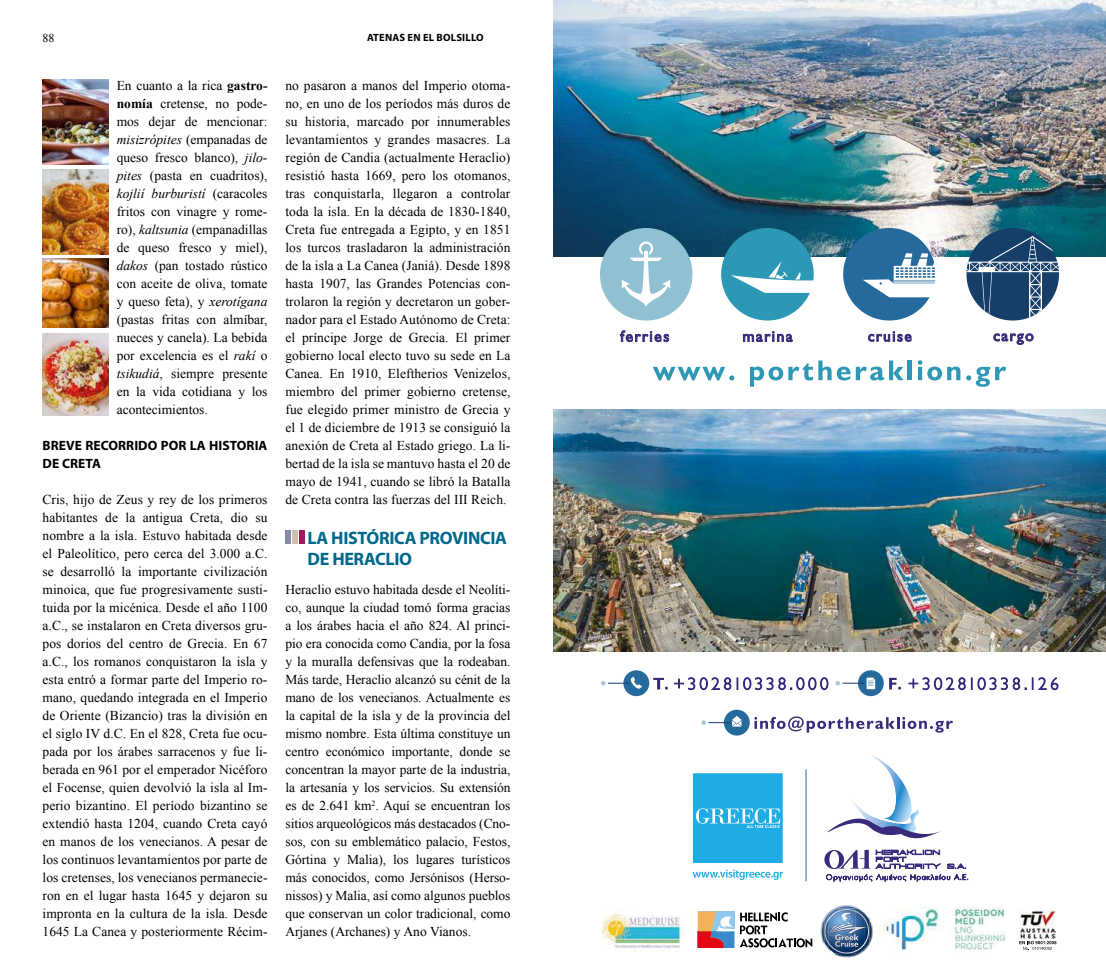
<style>
.page{position:relative;width:1106px;height:978px;background:#fff}
.page>*{position:absolute;margin:0;border:0;box-sizing:border-box;transform-origin:0 0}
.t1{font:700 18px/21.6px "Myriad Pro";letter-spacing:-.02em;color:#00688b}
.t2{font:13.5px/18px "Times New Roman";letter-spacing:.005em;color:#000;text-align:justify}
.t3{font:700 13.5px/18px "Myriad Pro";letter-spacing:.005em;color:#000}
.t4{font:12px "Times New Roman";color:#000}
.t5{font:700 10.5px "Myriad Pro";letter-spacing:.02em;color:#000}
.s1{font-weight:700}
.s2{font-style:italic}
</style>
<div class="page">
<div style="left:285px;top:530px;width:6px;height:14px;background:#8888ac"></div>
<div style="left:299px;top:530px;width:6px;height:14px;background:#a21a5b"></div>
<div style="left:292px;top:530px;width:6px;height:14px;background:#cfc1ac"></div>
<img style="left:43px;top:333px;width:66px;height:82px">
<img style="left:43px;top:80px;width:66px;height:85px">
<img style="left:43px;top:169px;width:66px;height:85px">
<img style="left:43px;top:259px;width:66px;height:69px">
<img style="left:553px;top:409px;width:553px;height:242px">
<img style="left:601px;top:912px;width:82px;height:37px">
<svg style="left:697px;top:911px;width:115px;height:37px"></svg>
<svg style="left:820px;top:905px;width:53px;height:52px"></svg>
<img style="left:883px;top:908px;width:123px;height:43px">
<img style="left:1019px;top:911px;width:36px;height:27px">
<svg style="left:1019px;top:941px;width:37px;height:9px"></svg>
<svg style="left:653px;top:367px;width:81px;height:13px"></svg>
<svg style="left:750px;top:360px;width:153px;height:27px"></svg>
<div style="left:907px;top:360px;width:5px;height:20px;background:#2d98b5"></div>
<svg style="left:917px;top:360px;width:43px;height:20px"></svg>
<svg style="left:966px;top:367px;width:40px;height:20px"></svg>
<svg style="left:827px;top:755px;width:114px;height:84px"></svg>
<svg style="left:824px;top:850px;width:144px;height:31px"></svg>
<svg style="left:692px;top:773px;width:91px;height:107px;background:#49bae8"></svg>
<hr style="left:805px;top:769px;width:1px;height:112px;background:#256a9d">
<div style="left:623px;top:670px;width:26px;height:26px;background:#256a9d;border-radius:50%"></div>
<svg style="left:601px;top:677px;width:41px;height:12px"></svg>
<svg style="left:653px;top:678px;width:15px;height:12px"></svg>
<svg style="left:674px;top:677px;width:154px;height:13px"></svg>
<div style="left:858px;top:670px;width:25px;height:26px;background:#256a9d;border-radius:50%"></div>
<svg style="left:835px;top:678px;width:40px;height:11px"></svg>
<svg style="left:889px;top:678px;width:12px;height:12px"></svg>
<svg style="left:908px;top:677px;width:57px;height:13px"></svg>
<svg style="left:971px;top:677px;width:55px;height:13px"></svg>
<svg style="left:1032px;top:677px;width:26px;height:13px"></svg>
<div style="left:724px;top:710px;width:25px;height:26px;background:#256a9d;border-radius:50%"></div>
<svg style="left:701px;top:716px;width:40px;height:11px"></svg>
<svg style="left:754px;top:716px;width:199px;height:17px"></svg>
<img style="left:553px;top:0;width:553px;height:256px">
<div style="left:721px;top:228px;width:92px;height:93px;background:#2d98b5;border-radius:50%"></div>
<div style="left:843px;top:228px;width:92px;height:93px;background:#256a9d;border-radius:50%"></div>
<div style="left:966px;top:228px;width:93px;height:93px;background:#153e68;border-radius:50%"></div>
<div style="left:600px;top:228px;width:92px;height:93px;background:#8fc1d2;border-radius:50%"></div>
<svg style="left:868px;top:331px;width:43px;height:11px"></svg>
<svg style="left:993px;top:334px;width:40px;height:11px"></svg>
<svg style="left:622px;top:242px;width:48px;height:65px"></svg>
<svg style="left:863px;top:253px;width:78px;height:44px"></svg>
<svg style="left:731px;top:261px;width:83px;height:32px"></svg>
<svg style="left:966px;top:236px;width:93px;height:85px"></svg>
<svg style="left:620px;top:330px;width:49px;height:12px"></svg>
<svg style="left:743px;top:331px;width:49px;height:11px"></svg>
<p class="t4" style="left:43px;top:30px;width:13px">88</p>
<p class="t5" style="left:367px;top:32px;width:118px">ATENAS EN EL BOLSILLO</p>
<p class="t2" style="left:117px;top:76px;width:152px">En cuanto a la rica <span class="s1">gastro&shy;nomía</span> cretense, no pode&shy;mos dejar de mencionar: <span class="s2">misizrópites</span> (empanadas de queso fresco blanco), <span class="s2">jilo&shy;pites</span> (pasta en cuadritos), <span class="s2">kojlií burburistí</span> (caracoles fritos con vinagre y rome&shy;ro), <span class="s2">kaltsunia</span> (empanadillas de queso fresco y miel), <span class="s2">dakos</span> (pan tostado rústico con aceite de oliva, tomate y queso feta), y <span class="s2">xerotígana </span>(pastas fritas con almíbar, nueces y canela). La bebida por excelencia es el <span class="s2">rakí</span> ο <span class="s2">tsikudiá</span>, siempre presente en la vida cotidiana y los acontecimientos.</p>
<p class="t3" style="left:43px;top:437px;width:226px">BREVE RECORRIDO POR LA HISTORIA<br>DE CRETA</p>
<p class="t2" style="left:43px;top:490px;width:226px">Cris, hijo de Zeus y rey de los primeros habitantes de la antigua Creta, dio su nombre a la isla. Estuvo habitada desde el Paleolítico, pero cerca del 3.000 a.C. se desarrolló la importante civilización minoica, que fue progresivamente susti&shy;tuida por la micénica. Desde el año 1100 a.C., se instalaron en Creta diversos gru&shy;pos dorios del centro de Grecia. En 67 a.C., los romanos conquistaron la isla y esta entró a formar parte del Imperio ro&shy;mano, quedando integrada en el Imperio de Oriente (Bizancio) tras la división en el siglo IV d.C. En el 828, Creta fue ocu&shy;pada por los árabes sarracenos y fue li&shy;berada en 961 por el emperador Nicéforo el Focense, quien devolvió la isla al Im&shy;perio bizantino. El período bizantino se extendió hasta 1204, cuando Creta cayó en manos de los venecianos. A pesar de los continuos levantamientos por parte de los cretenses, los venecianos permanecie&shy;ron en el lugar hasta 1645 y dejaron su impronta en la cultura de la isla. Desde 1645 La Canea y posteriormente Récim-</p>
<p class="t2" style="left:285px;top:76px;width:226px">no pasaron a manos del Imperio otoma&shy;no, en uno de los períodos más duros de su historia, marcado por innumerables levantamientos y grandes masacres. La región de Candia (actualmente Heraclio) resistió hasta 1669, pero los otomanos, tras conquistarla, llegaron a controlar toda la isla. En la década de 1830-1840, Creta fue entregada a Egipto, y en 1851 los turcos trasladaron la administración de la isla a La Canea (Janiá). Desde 1898 hasta 1907, las Grandes Potencias con&shy;trolaron la región y decretaron un gober&shy;nador para el Estado Autónomo de Creta: el príncipe Jorge de Grecia. El primer gobierno local electo tuvo su sede en La Canea. En 1910, Eleftherios Venizelos, miembro del primer gobierno cretense, fue elegido primer ministro de Grecia y el 1 de diciembre de 1913 se consiguió la anexión de Creta al Estado griego. La li&shy;bertad de la isla se mantuvo hasta el 20 de mayo de 1941, cuando se libró la Batalla de Creta contra las fuerzas del III Reich.</p>
<h1 class="t1" style="left:308px;top:527px;width:201px">LA HISTÓRICA PROVINCIA<br>DE HERACLIO</h1>
<p class="t2" style="left:285px;top:580px;width:226px">Heraclio estuvo habitada desde el Neolíti&shy;co, aunque la ciudad tomó forma gracias a los árabes hacia el año 824. Al princi&shy;pio era conocida como Candia, por la fosa y la muralla defensivas que la rodeaban.<br>Más tarde, Heraclio alcanzó su cénit de la mano de los venecianos. Actualmente es la capital de la isla y de la provincia del mismo nombre. Esta última constituye un centro económico importante, donde se concentran la mayor parte de la industria, la artesanía y los servicios. Su extensión es de 2.641 km<sup>2</sup>. Aquí se encuentran los sitios arqueológicos más destacados (Cno&shy;sos, con su emblemático palacio, Festos, Górtina y Malia), los lugares turísticos más conocidos, como Jersónisos (Herso&shy;nissos) y Malia, así como algunos pueblos que conservan un color tradicional, como Arjanes (Archanes) y Ano Vianos.</p>
</div>
